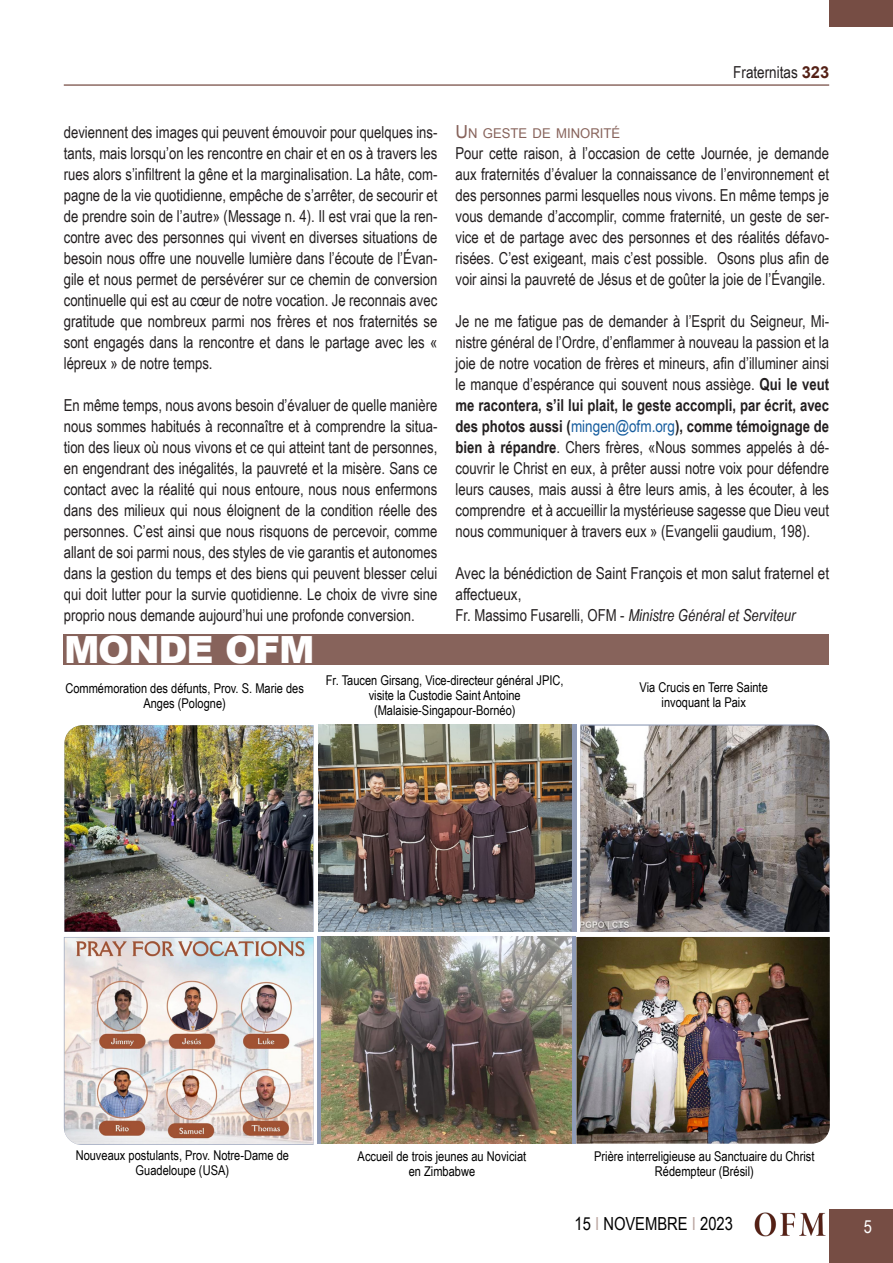
<style>
.page{position:relative;width:893px;height:1263px;background:#fff}
.page>*{position:absolute;margin:0;border:0;box-sizing:border-box;transform-origin:0 0}
.Titolo{font:900 37.5px "Arial";letter-spacing:-.03em;color:#fff}
.t1{font:18px "Arial Narrow";color:#000}
.t2{font:18px "Arial Narrow";color:#fff}
.Testo_normal{font:16.5px/21px "Arial Narrow";color:#231f20;text-align:justify}
.Testo_sinEspacio{font:16.5px/21px "Arial Narrow";color:#231f20}
.Testo_normal-2{font:italic 16.5px "Arial Narrow";color:#231f20}
.MundoOFM-foto{font:13.5px/15px "Arial Narrow";color:#000;text-align:center}
.Titolo_piccolo{font:13.5px "Arial";color:#87635b}
.s1{font-family:"Arial";font-weight:700;color:#542015}
.s2{font-size:18px}
.s3{font-weight:700}
.s4{color:#175d9e}
.s5{font-style:normal}
.s6{color:#bba6a1}
</style>
<div class="page">
<div style="left:829px;top:1209px;width:64px;height:54px;background:#764d44"></div>
<hr style="left:64px;top:85px;width:765px;height:1px;background:#542015">
<div style="left:829px;top:0;width:64px;height:27px;background:#764d44"></div>
<img style="left:755px;top:1212px;width:71px;height:24px">
<img style="left:576px;top:937px;width:254px;height:206px">
<img style="left:64px;top:725px;width:249px;height:207px">
<img style="left:318px;top:724px;width:253px;height:208px">
<img style="left:64px;top:937px;width:249px;height:207px">
<div style="left:317px;top:936px;width:259px;height:207px;background:#8f9bb7"></div>
<img style="left:321px;top:936px;width:251px;height:207px">
<img style="left:580px;top:726px;width:249px;height:206px">
<div style="left:64px;top:634px;width:765px;height:30px;background:#87635b"></div>
<p class="Testo_normal" style="left:733px;top:61px;width:97px">Fraternitas <span class="s1">323</span></p>
<p class="Testo_normal" style="left:64px;top:121px;width:375px">deviennent des images qui peuvent émouvoir pour quelques ins&shy;tants, mais lorsqu’on les rencontre en chair et en os à travers les rues alors s’infiltrent la gêne et la marginalisation. La hâte, com&shy;pagne de la vie quotidienne, empêche de s’arrêter, de secourir et de prendre soin de l’autre» (Message n. 4). Il est vrai que la ren&shy;contre avec des personnes qui vivent en diverses situations de besoin nous offre une nouvelle lumière dans l’écoute de l’Évan&shy;gile et nous permet de persévérer sur ce chemin de conversion continuelle qui est au cœur de notre vocation. Je reconnais avec gratitude que nombreux parmi nos frères et nos fraternités se sont engagés dans la rencontre et dans le partage avec les « lépreux » de notre temps.</p>
<p class="Testo_normal" style="left:64px;top:394px;width:375px">En même temps, nous avons besoin d’évaluer de quelle manière nous sommes habitués à reconnaître et à comprendre la situa&shy;tion des lieux où nous vivons et ce qui atteint tant de personnes, en engendrant des inégalités, la pauvreté et la misère. Sans ce contact avec la réalité qui nous entoure, nous nous enfermons dans des milieux qui nous éloignent de la condition réelle des personnes. C’est ainsi que nous risquons de percevoir, comme allant de soi parmi nous, des styles de vie garantis et autonomes dans la gestion du temps et des biens qui peuvent blesser celui qui doit lutter pour la survie quotidienne. Le choix de vivre sine proprio nous demande aujourd’hui une profonde conversion.</p>
<p class="Titolo" style="left:64px;top:622px;width:252px">MONDE OFM</p>
<p class="Titolo_piccolo" style="left:455px;top:124px;width:166px"><span class="s2">U</span> N GESTE DE MINORITÉ</p>
<p class="Testo_normal" style="left:455px;top:142px;width:375px">Pour cette raison, à l’occasion de cette Journée, je demande aux fraternités d’évaluer la connaissance de l’environnement et des personnes parmi lesquelles nous vivons. En même temps je vous demande d’accomplir, comme fraternité, un geste de ser&shy;vice et de partage avec des personnes et des réalités défavo&shy;risées. C’est exigeant, mais c’est possible. Osons plus afin de voir ainsi la pauvreté de Jésus et de goûter la joie de l’Évangile.</p>
<p class="Testo_normal" style="left:455px;top:310px;width:375px">Je ne me fatigue pas de demander à l’Esprit du Seigneur, Mi&shy;nistre général de l’Ordre, d’enflammer à nouveau la passion et la joie de notre vocation de frères et mineurs, afin d’illuminer ainsi le manque d’espérance qui souvent nous assiège. <span class="s3">Qui le veut me racontera, s’il lui plait, le geste accompli, par écrit, avec des photos aussi (</span><span class="s4">mingen@ofm.org</span><span class="s3">), comme témoignage de bien à répandre</span>. Chers frères, «Nous sommes appelés à dé&shy;couvrir le Christ en eux, à prêter aussi notre voix pour défendre leurs causes, mais aussi à être leurs amis, à les écouter, à les comprendre et à accueillir la mystérieuse sagesse que Dieu veut nous communiquer à travers eux » (Evangelii gaudium, 198).</p>
<p class="Testo_sinEspacio" style="left:455px;top:562px;width:375px">Avec la bénédiction de Saint François et mon salut fraternel et affectueux,</p>
<p class="Testo_normal-2" style="left:455px;top:604px;width:341px"><span class="s5">Fr. Massimo Fusarelli, OFM -</span> Ministre Général et Serviteur</p>
<p class="MundoOFM-foto" style="left:65px;top:680px;width:240px">Commémoration des défunts, Prov. S. Marie des<br>Anges (Pologne)</p>
<p class="MundoOFM-foto" style="left:326px;top:672px;width:239px">Fr. Taucen Girsang, Vice-directeur général JPIC, visite la Custodie Saint Antoine</p>
<p class="MundoOFM-foto" style="left:374px;top:702px;width:143px">(Malaisie-Singapour-Bornéo)</p>
<p class="MundoOFM-foto" style="left:640px;top:679px;width:130px">Via Crucis en Terre Sainte</p>
<p class="MundoOFM-foto" style="left:662px;top:694px;width:86px">invoquant la Paix</p>
<p class="MundoOFM-foto" style="left:76px;top:1147px;width:215px">Nouveaux postulants, Prov. Notre-Dame de<br>Guadeloupe (USA)</p>
<p class="MundoOFM-foto" style="left:358px;top:1148px;width:170px">Accueil de trois jeunes au Noviciat</p>
<p class="MundoOFM-foto" style="left:409px;top:1163px;width:68px">en Zimbabwe</p>
<p class="MundoOFM-foto" style="left:594px;top:1148px;width:222px">Prière interreligieuse au Sanctuaire du Christ<br>Rédempteur (Brésil)</p>
<p class="t1" style="left:575px;top:1210px;width:160px">15 <span class="s6">I</span> NOVEMBRE <span class="s6">I</span> 2023</p>
<p class="t2" style="left:864px;top:1213px;width:10px">5</p>
</div>
